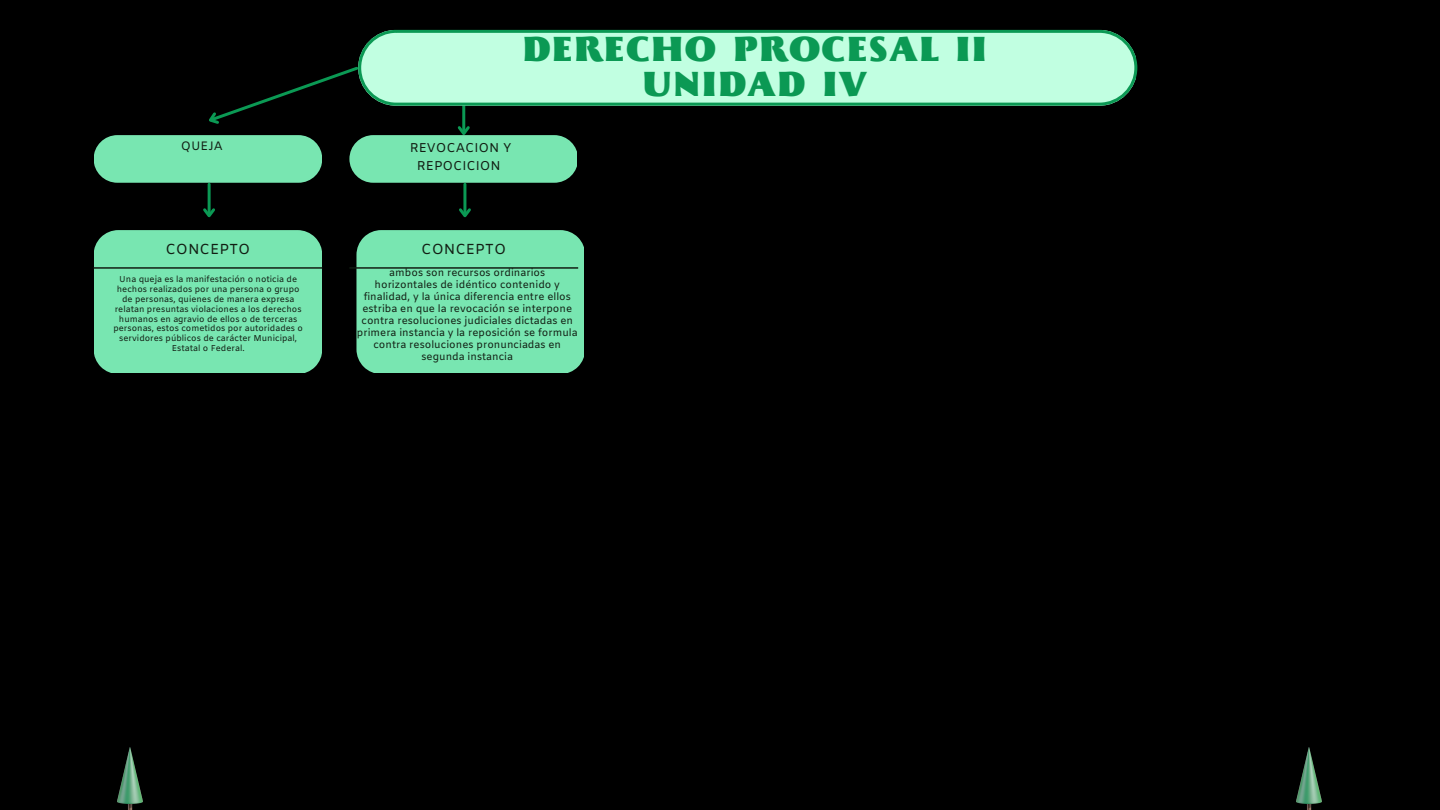
<style>
.page{position:relative;width:1440px;height:810px;background:#000}
.page>*{position:absolute;margin:0;border:0;box-sizing:border-box;transform-origin:0 0}
.t1{font:900 35px/34.9px "Beatrix Antiqua";letter-spacing:.035em;color:#0b9954;text-align:center}
.t2{font:14.5px "Amiko";color:#121e13}
.t3{font:12.8px/17.8px "Amiko";color:#121e13;text-align:center}
.t4{font:12.2px "Amiko";color:#121e13}
.t5{font:10.3px/11.9px "Amiko";color:#121e13;text-align:center}
.t6{font:8.5px/9.9px "Amiko";color:#121e13;text-align:center}
</style>
<div class="page">
<svg style="left:209px;top:66px;width:149px;height:58px"></svg>
<hr style="left:462px;top:104px;width:3px;height:29px;background:#0b9954">
<svg style="left:457px;top:123px;width:13px;height:12px"></svg>
<div style="left:94px;top:135px;width:227px;height:48px;background:#78e6b1;border-radius:24px"></div>
<div style="left:349px;top:135px;width:228px;height:48px;background:#78e6b1;border-radius:24px"></div>
<hr style="left:208px;top:184px;width:3px;height:31px;background:#0b9954">
<svg style="left:203px;top:206px;width:12px;height:12px"></svg>
<hr style="left:463px;top:184px;width:3px;height:31px;background:#0b9954">
<svg style="left:459px;top:206px;width:12px;height:12px"></svg>
<div style="left:94px;top:230px;width:227px;height:143px;background:#78e6b1"></div>
<div style="left:356px;top:230px;width:228px;height:143px;background:#78e6b1"></div>
<hr style="left:94px;top:267px;width:228px;height:2px;background:#121e13">
<hr style="left:349px;top:267px;width:229px;height:2px;background:#121e13">
<svg style="left:358px;top:30px;width:779px;height:76px;background:#aef1d0"></svg>
<img style="left:1297px;top:748px;width:25px;height:62px">
<img style="left:117px;top:748px;width:25px;height:62px">
<h1 class="t1" style="left:522px;top:31px;width:466px">DERECHO PROCESAL II<br>UNIDAD IV</h1>
<h3 class="t4" style="left:181px;top:139px;width:44px">QUEJA</h3>
<h3 class="t3" style="left:410px;top:140px;width:103px">REVOCACION Y<br>REPOCICION</h3>
<h2 class="t2" style="left:165px;top:241px;width:87px">CONCEPTO</h2>
<h2 class="t2" style="left:421px;top:241px;width:87px">CONCEPTO</h2>
<p class="t6" style="left:113px;top:275px;width:191px">Una queja es la manifestación o noticia de hechos realizados por una persona o grupo de personas, quienes de manera expresa relatan presuntas violaciones a los derechos humanos en agravio de ellos o de terceras personas, estos cometidos por autoridades o servidores públicos de carácter Municipal, Estatal o Federal.</p>
<p class="t5" style="left:357px;top:268px;width:222px">ambos son recursos ordinarios horizontales de idéntico contenido y finalidad, y la única diferencia entre ellos estriba en que la revocación se interpone contra resoluciones judiciales dictadas en primera instancia y la reposición se formula contra resoluciones pronunciadas en segunda instancia</p>
</div>
